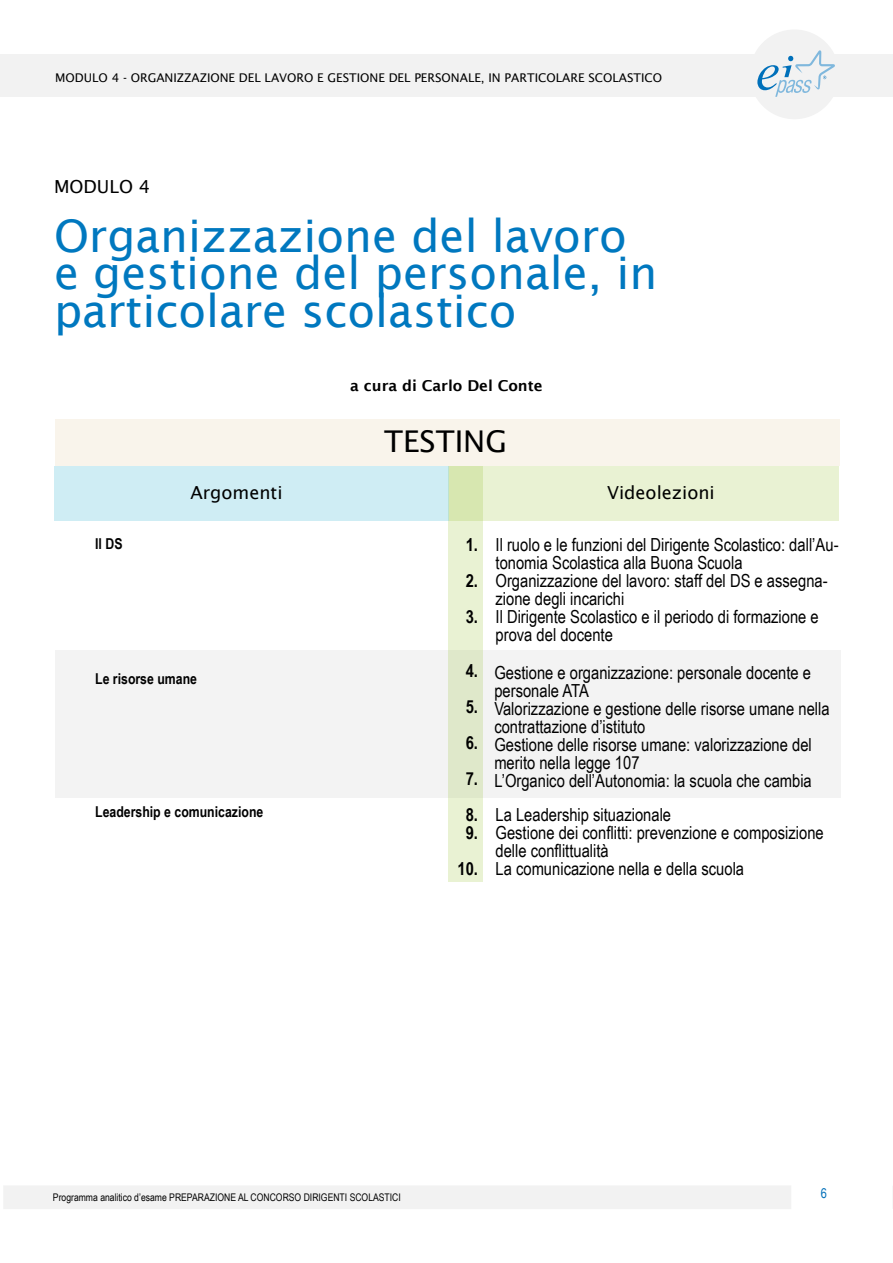
<style>
.page{position:relative;width:893px;height:1263px;background:#fff}
.page>*{position:absolute;margin:0;border:0;box-sizing:border-box;transform-origin:0 0}
.t1{font:45px/37.5px "Lucida Sans";color:#0078bf}
.t2{font:30px "Lucida Sans";color:#000}
.t3{font:18px/18px "Arial Narrow";color:#000}
.t4{font:18px "Lucida Sans";color:#000}
.t5{font:700 18px/36px "Arial Narrow";color:#000;text-align:justify}
.t6{font:700 15px "Arial Narrow";color:#000}
.t7{font:600 15px "Lucida Sans";color:#000}
.t8{font:13.5px "Arial Narrow";color:#006fb9}
.t9{font:12px "Lucida Sans";color:#000}
.t10{font:10.5px "Arial Narrow";color:#000}
</style>
<div class="page">
<div style="left:0;top:54px;width:893px;height:43px;background:#f2f2f2"></div>
<div style="left:749px;top:29px;width:90px;height:90px;background:#f2f2f2;border-radius:50%"></div>
<div style="left:3px;top:1185px;width:788px;height:24px;background:#f2f2f2"></div>
<svg style="left:757px;top:50px;width:78px;height:47px"></svg>
<div style="left:55px;top:420px;width:785px;height:46px;background:#f8f2e6"></div>
<div style="left:449px;top:466px;width:389px;height:55px;background:#e9f2d3"></div>
<div style="left:55px;top:650px;width:786px;height:147px;background:#f3f3f3"></div>
<svg style="left:449px;top:466px;width:34px;height:416px;background:#e3eccb"></svg>
<div style="left:54px;top:466px;width:395px;height:55px;background:#cfedf4"></div>
<p class="t9" style="left:55px;top:71px;width:608px">MODULO 4 - ORGANIZZAZIONE DEL LAVORO E GESTIONE DEL PERSONALE, IN PARTICOLARE SCOLASTICO</p>
<p class="t4" style="left:54px;top:176px;width:98px">MODULO 4</p>
<h1 class="t1" style="left:54px;top:217px;width:605px">Organizzazione del lavoro e gestione del personale, in particolare scolastico</h1>
<p class="t7" style="left:350px;top:377px;width:194px">a cura di Carlo Del Conte</p>
<h2 class="t2" style="left:384px;top:424px;width:124px">TESTING</h2>
<p class="t4" style="left:191px;top:483px;width:94px">Argomenti</p>
<p class="t4" style="left:607px;top:483px;width:109px">Videolezioni</p>
<p class="t5" style="left:466px;top:526px;width:14px">1.<br>2.<br>3.</p>
<p class="t3" style="left:496px;top:535px;width:344px">Il ruolo e le funzioni del Dirigente Scolastico: dall’Au&shy;tonomia Scolastica alla Buona Scuola Organizzazione del lavoro: staff del DS e assegna&shy;zione degli incarichi<br>Il Dirigente Scolastico e il periodo di formazione e prova del docente</p>
<p class="t3" style="left:494px;top:662px;width:337px">Gestione e organizzazione: personale docente e personale ATA<br>Valorizzazione e gestione delle risorse umane nella contrattazione d’istituto<br>Gestione delle risorse umane: valorizzazione del merito nella legge 107<br>L’Organico dell’Autonomia: la scuola che cambia</p>
<p class="t3" style="left:496px;top:805px;width:330px">La Leadership situazionale<br>Gestione dei conflitti: prevenzione e composizione delle conflittualità<br>La comunicazione nella e della scuola</p>
<p class="t6" style="left:95px;top:533px;width:29px">Il DS</p>
<p class="t5" style="left:466px;top:652px;width:14px">4.<br>5.<br>6.<br>7.<br>8.</p>
<p class="t5" style="left:457px;top:814px;width:22px;text-align:center">9.<br>10.</p>
<p class="t6" style="left:95px;top:668px;width:103px">Le risorse umane</p>
<p class="t6" style="left:95px;top:800px;width:170px">Leadership e comunicazione</p>
<p class="t10" style="left:53px;top:1189px;width:349px">Programma analitico d’esame PREPARAZIONE AL CONCORSO DIRIGENTI SCOLASTICI</p>
<p class="t8" style="left:821px;top:1183px;width:8px">6</p>
</div>
